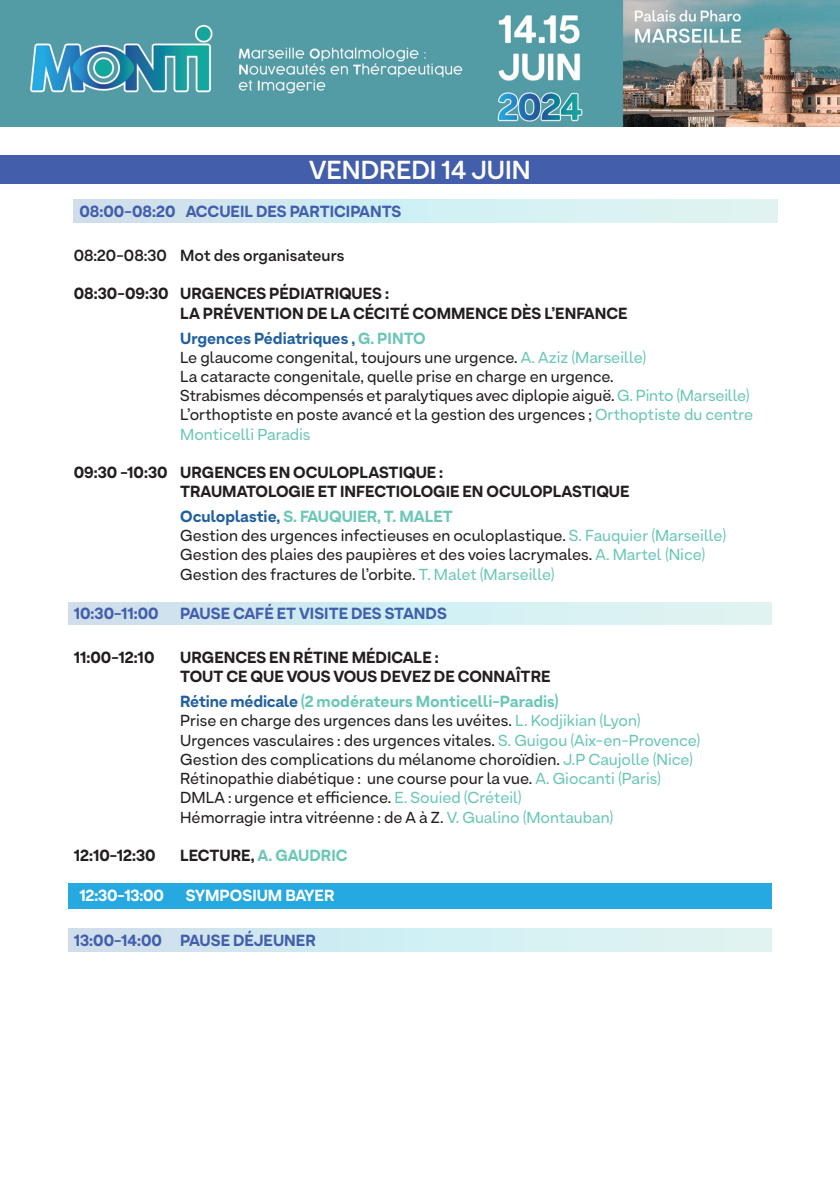
<style>
.page{position:relative;width:840px;height:1191px;background:#fff}
.page>*{position:absolute;margin:0;border:0;box-sizing:border-box;transform-origin:0 0}
.t1{font:600 26px "Armin Soft";color:#fff}
.t2{font:16px/19.2px "Armin Soft";color:#231f20}
.t3{font:800 16px "Armin Soft";color:#231f20}
.t4{font:800 16px "Armin Soft";color:#435fab}
.t5{font:800 16px "Armin Soft";color:#6cc7b8}
.t6{font:600 16px "Armin Soft";color:#231f20}
.t7{font:800 16px "Armin Soft";color:#21609f}
.t8{font:800 16px "Armin Soft";color:#fff}
.s1{color:#6cc7b8}
.s2{color:#21609f}
.s3{color:#231f20}
</style>
<div class="page">
<img style="left:0;top:0;width:839px;height:126px">
<div style="left:0;top:155px;width:839px;height:29px;background:#435fab"></div>
<div style="left:74px;top:200px;width:703px;height:23px;background:linear-gradient(to right,#cbe1ee,#ddf8f4)"></div>
<div style="left:68px;top:602px;width:703px;height:23px;background:linear-gradient(to right,#cbe1ee,#ddf8f4)"></div>
<div style="left:68px;top:883px;width:703px;height:25px;background:#26a9e0"></div>
<div style="left:68px;top:928px;width:703px;height:23px;background:linear-gradient(to right,#cbe1ee,#ddf8f4)"></div>
<p class="t1" style="left:309px;top:154px;width:223px">VENDREDI 14 JUIN</p>
<p class="t4" style="left:79px;top:201px;width:323px">08:00-08:20 ACCUEIL DES PARTICIPANTS</p>
<p class="t6" style="left:74px;top:245px;width:272px">08:20-08:30 Mot des organisateurs</p>
<p class="t3" style="left:74px;top:284px;width:316px">08:30-09:30 URGENCES PÉDIATRIQUES :</p>
<p class="t3" style="left:180px;top:303px;width:448px">LA PRÉVENTION DE LA CÉCITÉ COMMENCE DÈS L’ENFANCE</p>
<p class="t7" style="left:180px;top:328px;width:247px">Urgences Pédiatriques , <span class="s1">G. PINTO</span></p>
<p class="t2" style="left:180px;top:347px;width:467px">Le glaucome congenital, toujours une urgence. <span class="s1">A. Aziz (Marseille)</span></p>
<p class="t2" style="left:180px;top:366px;width:435px">La cataracte congenitale, quelle prise en charge en urgence.</p>
<p class="t2" style="left:180px;top:385px;width:570px">Strabismes décompensés et paralytiques avec diplopie aiguë. <span class="s1">G. Pinto (Marseille)</span></p>
<p class="t2" style="left:180px;top:405px;width:574px">L’orthoptiste en poste avancé et la gestion des urgences ; <span class="s1">Orthoptiste du centre<br>Monticelli Paradis</span></p>
<p class="t3" style="left:74px;top:462px;width:371px">09:30 -10:30 URGENCES EN OCULOPLASTIQUE :</p>
<p class="t3" style="left:180px;top:481px;width:450px">TRAUMATOLOGIE ET INFECTIOLOGIE EN OCULOPLASTIQUE</p>
<p class="t5" style="left:180px;top:506px;width:274px"><span class="s2">Oculoplastie,</span> S. FAUQUIER, T. MALET</p>
<p class="t2" style="left:180px;top:526px;width:547px">Gestion des urgences infectieuses en oculoplastique. <span class="s1">S. Fauquier (Marseille)</span></p>
<p class="t2" style="left:180px;top:545px;width:526px">Gestion des plaies des paupières et des voies lacrymales. <span class="s1">A. Martel (Nice)</span></p>
<p class="t2" style="left:180px;top:564px;width:376px">Gestion des fractures de l’orbite. <span class="s1">T. Malet (Marseille)</span></p>
<p class="t4" style="left:74px;top:603px;width:86px">10:30-11:00</p>
<p class="t4" style="left:180px;top:603px;width:268px">PAUSE CAFÉ ET VISITE DES STANDS</p>
<p class="t3" style="left:74px;top:647px;width:82px">11:00-12:10</p>
<p class="t3" style="left:180px;top:647px;width:260px">URGENCES EN RÉTINE MÉDICALE :</p>
<p class="t3" style="left:180px;top:666px;width:371px">TOUT CE QUE VOUS VOUS DEVEZ DE CONNAÎTRE</p>
<p class="t5" style="left:180px;top:691px;width:380px"><span class="s2">Rétine médicale</span> (2 modérateurs Monticelli-Paradis)</p>
<p class="t2" style="left:180px;top:711px;width:461px">Prise en charge des urgences dans les uvéites. <span class="s1">L. Kodjikian (Lyon)</span></p>
<p class="t2" style="left:180px;top:730px;width:521px">Urgences vasculaires : des urgences vitales. <span class="s1">S. Guigou (Aix-en-Provence)</span></p>
<p class="t2" style="left:180px;top:749px;width:514px">Gestion des complications du mélanome choroïdien. <span class="s1">J.P Caujolle (Nice)</span></p>
<p class="t2" style="left:180px;top:768px;width:482px">Rétinopathie diabétique : une course pour la vue. <span class="s1">A. Giocanti (Paris)</span></p>
<p class="t2" style="left:180px;top:787px;width:343px">DMLA : urgence et efficience. <span class="s1">E. Souied (Créteil)</span></p>
<p class="t2" style="left:180px;top:807px;width:434px">Hémorragie intra vitréenne : de A à Z. <span class="s1">V. Gualino (Montauban)</span></p>
<p class="t3" style="left:74px;top:845px;width:83px">12:10-12:30</p>
<p class="t5" style="left:180px;top:845px;width:169px"><span class="s3">LECTURE,</span> A. GAUDRIC</p>
<p class="t8" style="left:79px;top:885px;width:86px">12:30-13:00</p>
<p class="t8" style="left:186px;top:885px;width:150px">SYMPOSIUM BAYER</p>
<p class="t4" style="left:74px;top:930px;width:243px">13:00-14:00 PAUSE DÉJEUNER</p>
</div>
